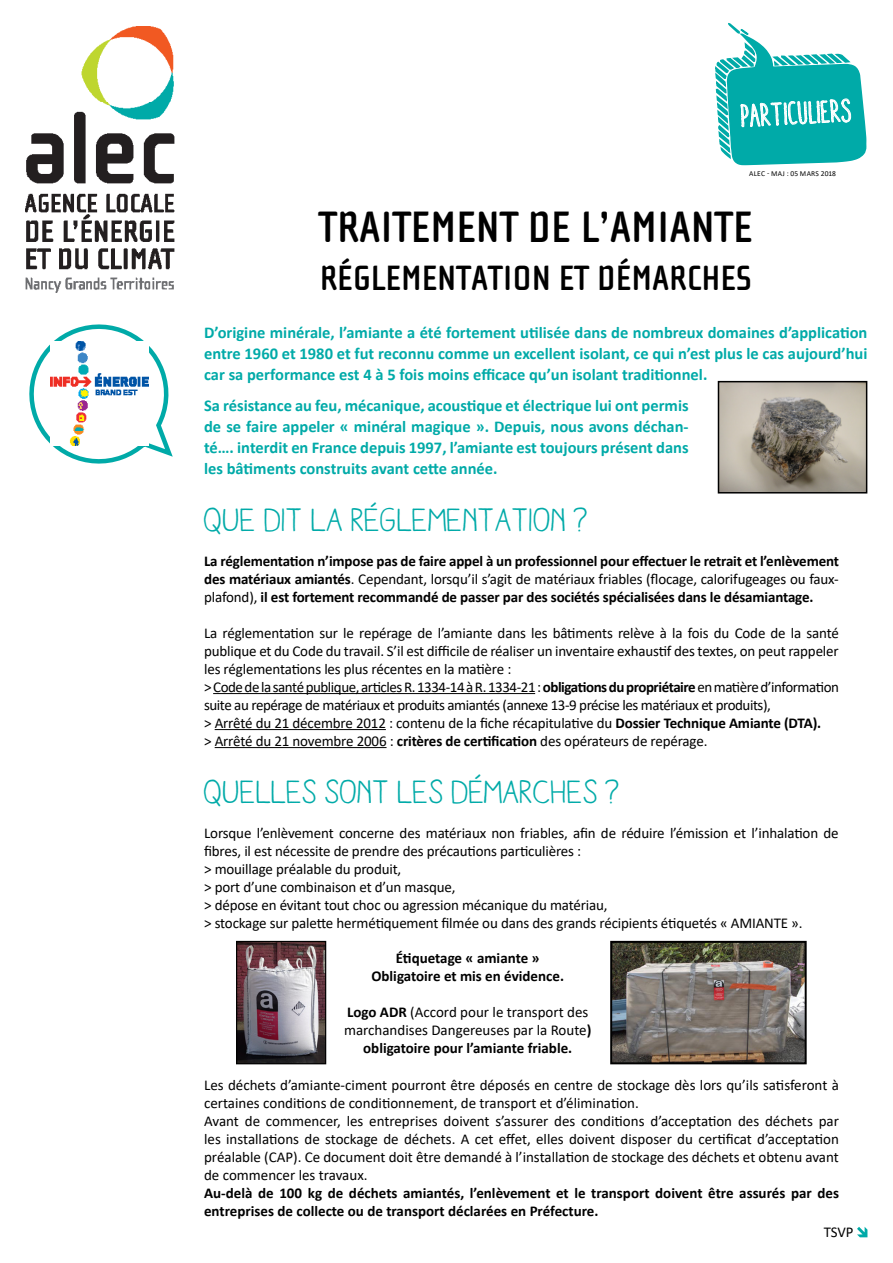
<style>
.page{position:relative;width:893px;height:1263px;background:#fff}
.page>*{position:absolute;margin:0;border:0;box-sizing:border-box;transform-origin:0 0}
.t1{font:700 45px "Cholla Sans";color:#000}
.t2{font:700 36px "Cholla Sans";color:#000}
.t3{font:33px "Aracne";color:#00aaa8}
.t4{font:condensed 31.5px "Aracne";color:#fff}
.t5{font:700 16.5px/21px "Calibri";color:#00aaa8;text-align:justify}
.t6{font:15px/18px "Calibri";letter-spacing:-.01em;color:#000}
.t7{font:700 15px/18px "Calibri";color:#000;text-align:justify}
.t8{font:7.5px "Calibri";letter-spacing:.025em;color:#000}
.s1{font-weight:400}
.s2{font-weight:700}
</style>
<div class="page">
<svg style="left:715px;top:23px;width:152px;height:143px"></svg>
<hr style="left:213px;top:693px;width:322px;height:1px;background:#000">
<hr style="left:215px;top:729px;width:171px;height:1px;background:#000">
<hr style="left:215px;top:747px;width:172px;height:1px;background:#000">
<svg style="left:857px;top:1227px;width:10px;height:10px"></svg>
<img style="left:721px;top:384px;width:143px;height:106px">
<div style="left:718px;top:381px;width:149px;height:112px;border:2px solid #000"></div>
<img style="left:238px;top:943px;width:86px;height:119px">
<div style="left:236px;top:941px;width:90px;height:123px;border:1px solid #000"></div>
<img style="left:613px;top:944px;width:191px;height:117px">
<div style="left:610px;top:941px;width:197px;height:123px;border:2px solid #000"></div>
<svg style="left:29px;top:324px;width:144px;height:140px"></svg>
<img style="left:51px;top:342px;width:98px;height:104px">
<img style="left:26px;top:27px;width:148px;height:265px">
<h3 class="t4" style="left:741px;top:98px;width:112px;rotate:-3deg">PARTICULIERS</h3>
<p class="t8" style="left:749px;top:168px;width:88px">alec - MAJ : 05 MArS 2018</p>
<h1 class="t1" style="left:319px;top:203px;width:435px">TRAITEMENT DE L’AMIANTE</h1>
<h2 class="t2" style="left:320px;top:258px;width:434px">RÉGLEMENTATION ET DÉMARCHES</h2>
<p class="t5" style="left:204px;top:321px;width:665px">D’origine minérale, l’amiante a été fortement utilisée dans de nombreux domaines d’application entre 1960 et 1980 et fut reconnu comme un excellent isolant, ce qui n’est plus le cas aujourd’hui car sa performance est 4 à 5 fois moins efficace qu’un isolant traditionnel.</p>
<p class="t5" style="left:204px;top:395px;width:486px">Sa résistance au feu, mécanique, acoustique et électrique lui ont permis de se faire appeler « minéral magique ». Depuis, nous avons déchan&shy;té…. interdit en France depuis 1997, l’amiante est toujours présent dans les bâtiments construits avant cette année.</p>
<h3 class="t3" style="left:204px;top:501px;width:386px">QUE DIT LA RÉGLEMENTATION ?</h3>
<p class="t7" style="left:204px;top:552px;width:636px">La réglementation n’impose pas de faire appel à un professionnel pour effectuer le retrait et l’enlèvement des matériaux amiantés<span class="s1">. Cependant, lorsqu’il s’agit de matériaux friables (flocage, calorifugeages ou faux&shy;plafond),</span> il est fortement recommandé de passer par des sociétés spécialisées dans le désamiantage.</p>
<p class="t6" style="left:204px;top:623px;width:636px">La réglementation sur le repérage de l’amiante dans les bâtiments relève à la fois du Code de la santé publique et du Code du travail. S’il est difficile de réaliser un inventaire exhaustif des textes, on peut rappeler les réglementations les plus récentes en la matière :<br>&gt; Code de la santé publique, articles R. 1334-14 à R. 1334-21 : <span class="s2">obligations du propriétaire</span> en matière d’information suite au repérage de matériaux et produits amiantés (annexe 13-9 précise les matériaux et produits),<br>&gt; Arrêté du 21 décembre 2012 : contenu de la fiche récapitulative du <span class="s2">Dossier Technique Amiante (DTA).<br></span>&gt; Arrêté du 21 novembre 2006 : <span class="s2">critères de certification</span> des opérateurs de repérage.</p>
<h3 class="t3" style="left:204px;top:772px;width:417px">QUELLES SONT LES DÉMARCHES ?</h3>
<p class="t6" style="left:204px;top:823px;width:636px">Lorsque l’enlèvement concerne des matériaux non friables, afin de réduire l’émission et l’inhalation de fibres, il est nécessite de prendre des précautions particulières :<br>&gt; mouillage préalable du produit,<br>&gt; port d’une combinaison et d’un masque,<br>&gt; dépose en évitant tout choc ou agression mécanique du matériau,<br>&gt; stockage sur palette hermétiquement filmée ou dans des grands récipients étiquetés « AMIANTE ».</p>
<p class="t7" style="left:371px;top:949px;width:194px;text-align:center">Étiquetage « amiante »<br>Obligatoire et mis en évidence.</p>
<p class="t6" style="left:344px;top:1003px;width:249px;text-align:center"><span class="s2">Logo ADR</span> (Accord pour le transport des marchandises Dangereuses par la Route<span class="s2">) obligatoire pour l’amiante friable.</span></p>
<p class="t6" style="left:204px;top:1075px;width:636px">Les déchets d’amiante-ciment pourront être déposés en centre de stockage dès lors qu’ils satisferont à certaines conditions de conditionnement, de transport et d’élimination.<br>Avant de commencer, les entreprises doivent s’assurer des conditions d’acceptation des déchets par les installations de stockage de déchets. A cet effet, elles doivent disposer du certificat d’acceptation préalable (CAP). Ce document doit être demandé à l’installation de stockage des déchets et obtenu avant de commencer les travaux.</p>
<p class="t7" style="left:204px;top:1183px;width:636px">Au-delà de 100 kg de déchets amiantés, l’enlèvement et le transport doivent être assurés par des entreprises de collecte ou de transport déclarées en Préfecture.</p>
<p class="t6" style="left:824px;top:1223px;width:31px">TSVP</p>
</div>
